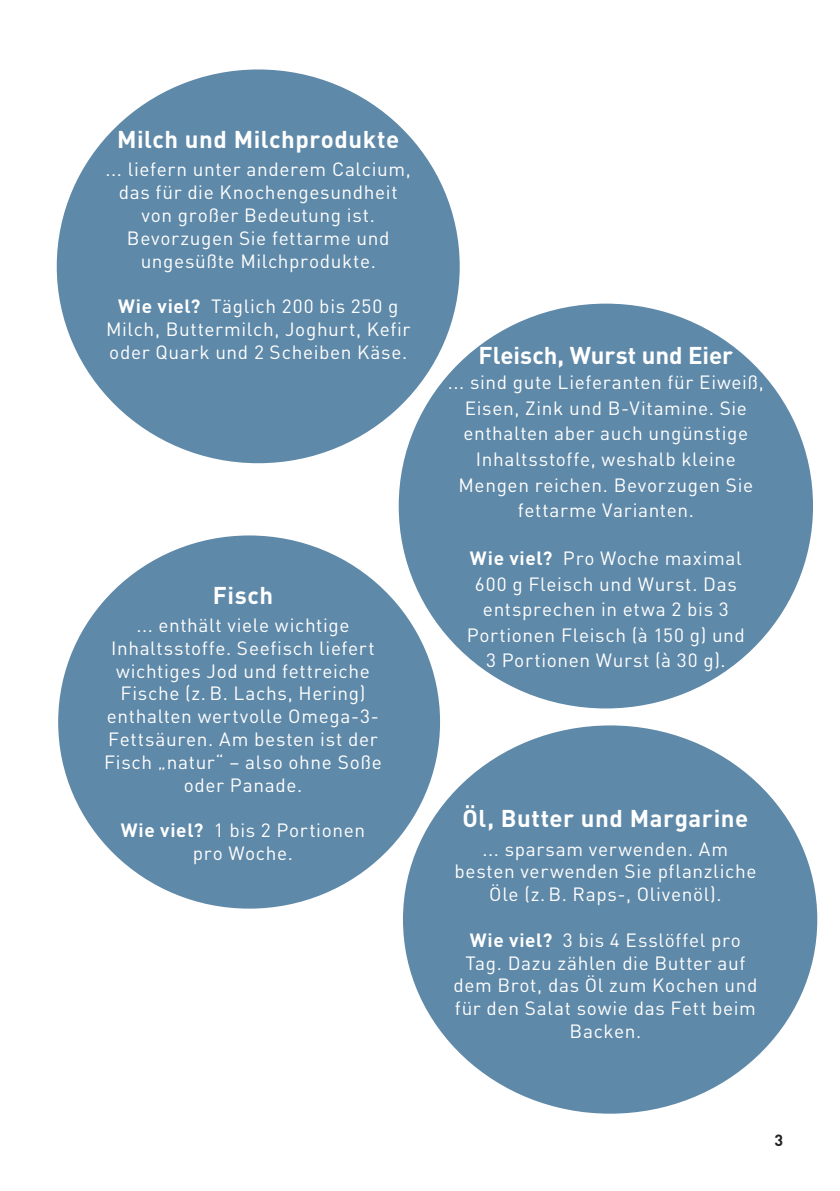
<style>
.page{position:relative;width:840px;height:1191px;background:#fff}
.page>*{position:absolute;margin:0;border:0;box-sizing:border-box;transform-origin:0 0}
.Fliesstext_weiss{font:700 24px "DIN";letter-spacing:.02em;color:#fff}
.Fliesstext_weiss-2{font:700 24px "DIN";color:#fff}
.Fliesstext_weiss-3{font:19px/22.8px "DIN";letter-spacing:.035em;color:#fff;text-align:center}
.t1{font:700 16px "DIN";color:#231f20}
.s1{font-weight:700}
</style>
<div class="page">
<div style="left:57px;top:69px;width:402px;height:394px;background:#5f89a8;border-radius:50%"></div>
<div style="left:398px;top:304px;width:414px;height:404px;background:#5f89a8;border-radius:50%"></div>
<div style="left:58px;top:535px;width:382px;height:373px;background:#5f89a8;border-radius:50%"></div>
<div style="left:403px;top:725px;width:413px;height:388px;background:#5f89a8;border-radius:50%"></div>
<p class="Fliesstext_weiss" style="left:117px;top:123px;width:283px">Milch und Milchprodukte</p>
<p class="Fliesstext_weiss-3" style="left:106px;top:157px;width:306px">... liefern unter anderem Calcium, das für die Knochengesundheit von großer Bedeutung ist.<br>Bevorzugen Sie fettarme und ungesüßte Milchprodukte.</p>
<p class="Fliesstext_weiss-3" style="left:106px;top:294px;width:306px"><span class="s1">Wie viel?</span> Täglich 200 bis 250 g<br>Milch, Buttermilch, Joghurt, Kefir oder Quark und 2 Scheiben Käse.</p>
<p class="Fliesstext_weiss" style="left:212px;top:579px;width:62px">Fisch</p>
<p class="Fliesstext_weiss-3" style="left:104px;top:613px;width:279px">... enthält viele wichtige<br>Inhaltsstoffe. Seefisch liefert wichtiges Jod und fettreiche<br>Fische (z. B. Lachs, Hering) enthalten wertvolle Omega-3-<br>Fettsäuren. Am besten ist der<br>Fisch „natur“ – also ohne Soße oder Panade.</p>
<p class="Fliesstext_weiss-3" style="left:121px;top:818px;width:246px"><span class="s1">Wie viel?</span> 1 bis 2 Portionen pro Woche.</p>
<p class="Fliesstext_weiss-2" style="left:478px;top:339px;width:256px">Fleisch, Wurst und Eier</p>
<p class="Fliesstext_weiss-3" style="left:447px;top:369px;width:317px;line-height:25.6px">... sind gute Lieferanten für Eiweiß,<br>Eisen, Zink und B-Vitamine. Sie enthalten aber auch ungünstige<br>Inhaltsstoffe, weshalb kleine<br>Mengen reichen. Bevorzugen Sie fettarme Varianten.</p>
<p class="Fliesstext_weiss-3" style="left:466px;top:545px;width:279px;line-height:25.6px"><span class="s1">Wie viel?</span> Pro Woche maximal<br>600 g Fleisch und Wurst. Das entsprechen in etwa 2 bis 3<br>Portionen Fleisch (à 150 g) und<br>3 Portionen Wurst (à 30 g).</p>
<p class="Fliesstext_weiss" style="left:462px;top:802px;width:287px">Öl, Butter und Margarine</p>
<p class="Fliesstext_weiss-3" style="left:454px;top:836px;width:303px">... sparsam verwenden. Am besten verwenden Sie pflanzliche<br>Öle (z. B. Raps-, Olivenöl).</p>
<p class="Fliesstext_weiss-3" style="left:453px;top:927px;width:305px"><span class="s1">Wie viel?</span> 3 bis 4 Esslöffel pro<br>Tag. Dazu zählen die Butter auf dem Brot, das Öl zum Kochen und für den Salat sowie das Fett beim<br>Backen.</p>
<p class="t1" style="left:774px;top:1129px;width:10px">3</p>
</div>
